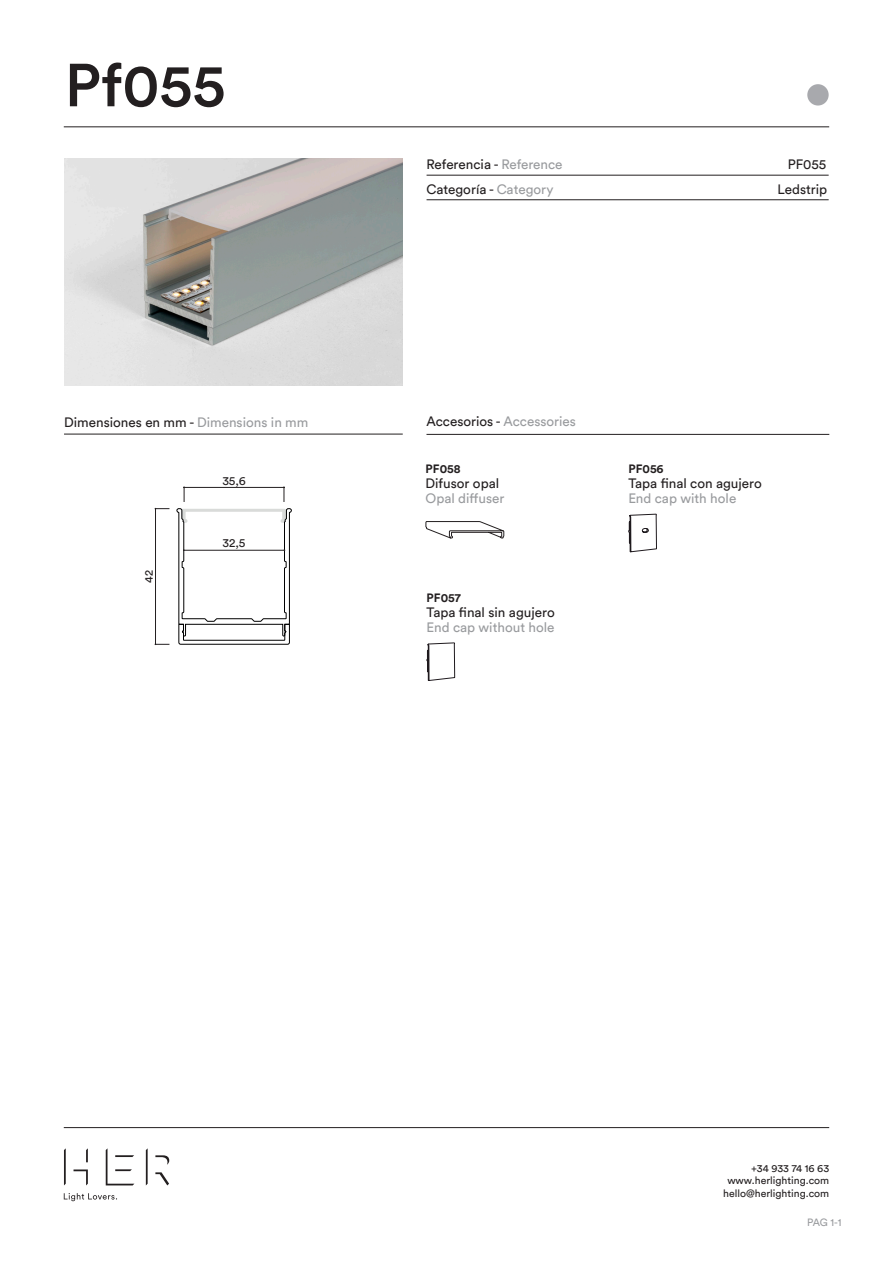
<style>
.page{position:relative;width:893px;height:1263px;background:#fff}
.page>*{position:absolute;margin:0;border:0;box-sizing:border-box;transform-origin:0 0}
.t1{font:500 60px "Circular Std";color:#231f20}
.t2{font:500 51px "Circular Std";color:#231f20}
.t3{font:13.5px "Circular Std";color:#231f20}
.t4{font:13.5px "Circular Std";color:#999b9e}
.t5{font:700 12px "Circular Std";letter-spacing:.005em;color:#231f20}
.t6{font:12px "Circular Std";color:#231f20}
.t7{font:11.4px "Circular Std";color:#231f20}
.t8{font:10.5px/12.6px "Circular Std";color:#231f20;text-align:right}
.t9{font:10.5px "Circular Std";color:#999b9e}
.s1{color:#999b9e}
</style>
<div class="page">
<svg style="left:64px;top:1193px;width:53px;height:8px"></svg>
<svg style="left:155px;top:1155px;width:14px;height:10px"></svg>
<svg style="left:86px;top:1148px;width:2px;height:14px"></svg>
<svg style="left:64px;top:1148px;width:2px;height:37px"></svg>
<svg style="left:74px;top:1169px;width:14px;height:16px"></svg>
<svg style="left:106px;top:1148px;width:28px;height:37px"></svg>
<svg style="left:146px;top:1148px;width:2px;height:37px"></svg>
<svg style="left:155px;top:1172px;width:14px;height:13px"></svg>
<hr style="left:64px;top:1127px;width:765px;height:1px;background:#231f20">
<hr style="left:64px;top:434px;width:339px;height:1px;background:#231f20">
<hr style="left:427px;top:175px;width:402px;height:1px;background:#231f20">
<hr style="left:427px;top:199px;width:402px;height:1px;background:#231f20">
<hr style="left:64px;top:127px;width:765px;height:1px;background:#231f20">
<hr style="left:426px;top:434px;width:403px;height:1px;background:#231f20">
<div style="left:807px;top:84px;width:22px;height:22px;background:#a8a9ad;border-radius:50%"></div>
<hr style="left:155px;top:509px;width:1px;height:135px;background:#231f20">
<svg style="left:155px;top:644px;width:14px;height:1px"></svg>
<svg style="left:155px;top:508px;width:14px;height:1px"></svg>
<hr style="left:184px;top:487px;width:100px;height:1px;background:#231f20">
<svg style="left:183px;top:487px;width:2px;height:14px"></svg>
<svg style="left:283px;top:487px;width:2px;height:14px"></svg>
<svg style="left:176px;top:508px;width:116px;height:137px"></svg>
<svg style="left:628px;top:433px;width:29px;height:120px"></svg>
<svg style="left:425px;top:433px;width:80px;height:248px"></svg>
<img style="left:65px;top:158px;width:338px;height:228px">
<p class="t1" style="left:65px;top:48px;width:162px">Pf055</p>
<p class="t2" style="left:98px;top:387px;width:148px">PF055</p>
<p class="t3" style="left:64px;top:414px;width:246px">Dimensiones en mm - <span class="s1">Dimensions in mm</span></p>
<p class="t6" style="left:222px;top:473px;width:25px">35,6</p>
<p class="t7" style="left:142px;top:583px;width:14px;rotate:-90deg">42</p>
<p class="t6" style="left:223px;top:535px;width:24px">32,5</p>
<p class="t3" style="left:427px;top:156px;width:138px">Referencia - <span class="s1">Reference</span></p>
<p class="t3" style="left:788px;top:156px;width:40px">PF055</p>
<p class="t3" style="left:427px;top:181px;width:128px">Categoría - <span class="s1">Category</span></p>
<p class="t3" style="left:778px;top:181px;width:51px">Ledstrip</p>
<p class="t3" style="left:427px;top:413px;width:151px">Accesorios - <span class="s1">Accessories</span></p>
<p class="t5" style="left:426px;top:461px;width:37px">PF058</p>
<p class="t3" style="left:425px;top:475px;width:75px">Difusor opal</p>
<p class="t4" style="left:425px;top:490px;width:80px">Opal diffuser</p>
<p class="t5" style="left:427px;top:590px;width:36px">PF057</p>
<p class="t3" style="left:426px;top:604px;width:130px">Tapa final sin agujero</p>
<p class="t4" style="left:426px;top:619px;width:130px">End cap without hole</p>
<p class="t5" style="left:628px;top:461px;width:37px">PF056</p>
<p class="t3" style="left:628px;top:475px;width:135px">Tapa final con agujero</p>
<p class="t4" style="left:628px;top:490px;width:109px">End cap with hole</p>
<p class="t8" style="left:723px;top:1161px;width:107px">+34 933 74 16 63 www.herlighting.com hello@herlighting.com</p>
<p class="t9" style="left:807px;top:1216px;width:36px">PAG 1-1</p>
</div>
